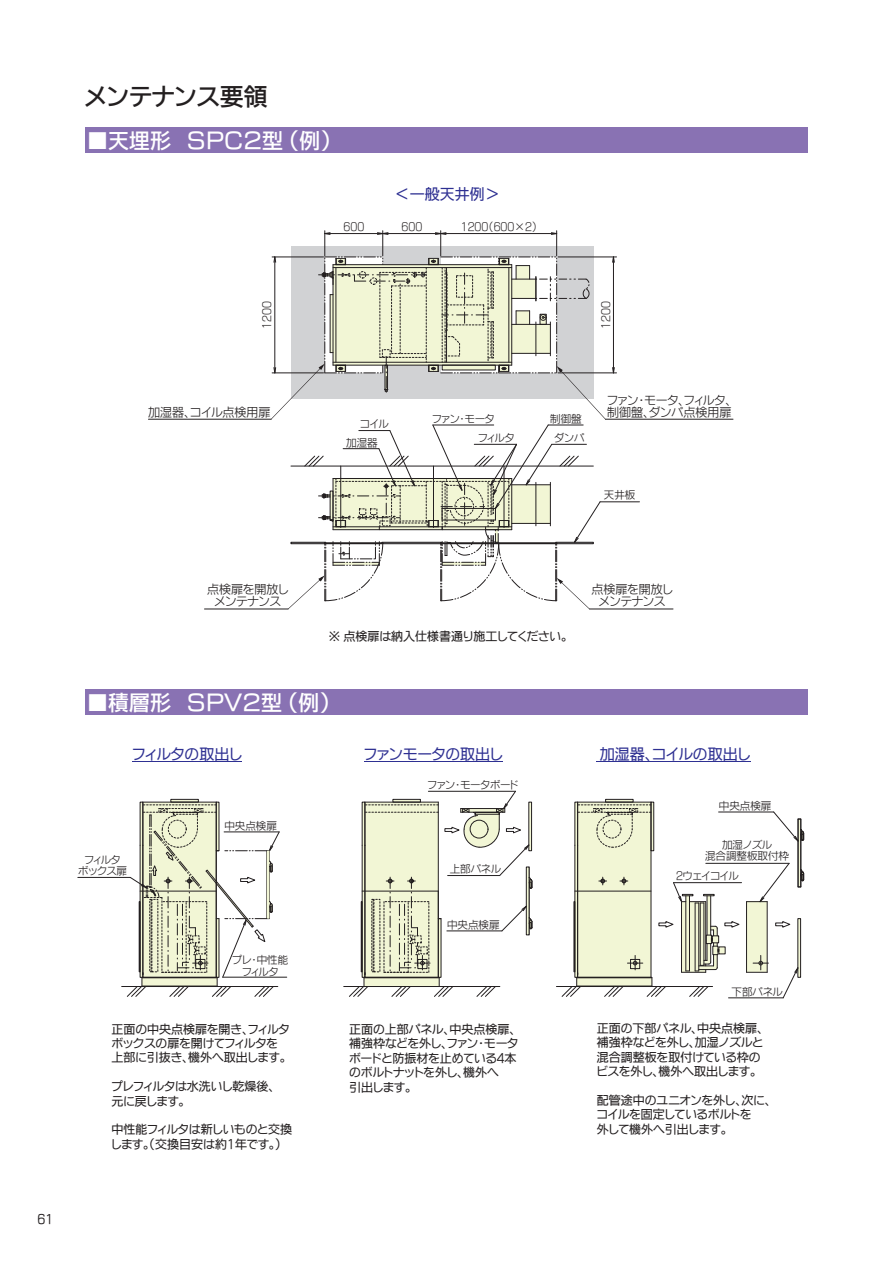
<style>
.page{position:relative;width:893px;height:1263px;background:#fff}
.page>*{position:absolute;margin:0;border:0;box-sizing:border-box;transform-origin:0 0}
.t1{font:24px "FGP Kaku Gothic Ca B";color:#231f20}
.t2{font:21px "FGP Kaku Gothic Ca B";color:#fff}
.t3{font:15px "FGP Kaku Gothic Ca M";color:#2e3092}
.t4{font:12px/14.4px "FGP Kaku Gothic Ca M";color:#231f20}
.t5{font:12px/12px "FGP Kaku Gothic Ca L";color:#231f20;text-align:center}
.t6{font:10.5px/18.5px "FGP Kaku Gothic Ca L";color:#231f20;text-align:center}
</style>
<div class="page">
<div style="left:85px;top:128px;width:723px;height:25px;background:#8972b3"></div>
<hr style="left:558px;top:257px;width:58px;height:1px;background:#231f20">
<hr style="left:558px;top:373px;width:58px;height:1px;background:#231f20">
<hr style="left:613px;top:257px;width:1px;height:116px;background:#231f20">
<svg style="left:612px;top:256px;width:3px;height:7px"></svg>
<svg style="left:612px;top:367px;width:3px;height:6px"></svg>
<hr style="left:605px;top:419px;width:128px;height:1px;background:#231f20">
<hr style="left:148px;top:419px;width:123px;height:1px;background:#231f20">
<hr style="left:589px;top:609px;width:84px;height:1px;background:#231f20">
<hr style="left:204px;top:609px;width:84px;height:1px;background:#231f20">
<hr style="left:600px;top:501px;width:39px;height:1px;background:#231f20">
<div style="left:85px;top:689px;width:723px;height:26px;background:#8972b3"></div>
<hr style="left:133px;top:761px;width:109px;height:1px;background:#2e3092">
<hr style="left:223px;top:977px;width:64px;height:1px;background:#231f20">
<hr style="left:596px;top:761px;width:154px;height:1px;background:#2e3092">
<hr style="left:364px;top:761px;width:139px;height:1px;background:#2e3092">
<div style="left:746px;top:902px;width:21px;height:70px;background:#f2f6d5"></div>
<div style="left:798px;top:918px;width:3px;height:59px;border:1px solid #231f20"></div>
<hr style="left:767px;top:902px;width:1px;height:70px;background:#231f20">
<hr style="left:746px;top:902px;width:1px;height:70px;background:#231f20">
<svg style="left:746px;top:955px;width:22px;height:18px"></svg>
<svg style="left:775px;top:921px;width:16px;height:7px"></svg>
<hr style="left:719px;top:812px;width:55px;height:1px;background:#231f20">
<hr style="left:728px;top:997px;width:55px;height:1px;background:#231f20">
<hr style="left:706px;top:863px;width:83px;height:1px;background:#231f20">
<svg style="left:746px;top:811px;width:58px;height:91px"></svg>
<svg style="left:782px;top:967px;width:17px;height:31px"></svg>
<svg style="left:271px;top:231px;width:335px;height:378px"></svg>
<hr style="left:78px;top:877px;width:52px;height:1px;background:#231f20">
<hr style="left:122px;top:986px;width:156px;height:1px;background:#231f20">
<svg style="left:127px;top:799px;width:153px;height:198px"></svg>
<hr style="left:344px;top:986px;width:156px;height:1px;background:#231f20">
<svg style="left:349px;top:790px;width:184px;height:207px"></svg>
<hr style="left:673px;top:882px;width:68px;height:1px;background:#231f20">
<hr style="left:556px;top:986px;width:157px;height:1px;background:#231f20">
<svg style="left:561px;top:799px;width:179px;height:198px"></svg>
<h1 class="t1" style="left:85px;top:85px;width:184px">メンテナンス要領</h1>
<h2 class="t2" style="left:87px;top:130px;width:246px">■天埋形　ＳＰＣ２型 （例）</h2>
<p class="t3" style="left:395px;top:186px;width:106px">＜一般天井例＞</p>
<p class="t6" style="left:344px;top:217px;width:22px">600</p>
<p class="t6" style="left:402px;top:217px;width:22px">600</p>
<p class="t6" style="left:461px;top:217px;width:78px">1200（600×2）</p>
<p class="t6" style="left:258px;top:328px;width:29px;rotate:-90deg">1200</p>
<p class="t6" style="left:597px;top:328px;width:29px;rotate:-90deg">1200</p>
<p class="t5" style="left:148px;top:406px;width:124px">加湿器、コイル点検用扉</p>
<p class="t6" style="left:346px;top:415px;width:44px;text-align:left;text-indent:14px">コイル加湿器</p>
<p class="t6" style="left:432px;top:409px;width:64px">ファン・モータ</p>
<p class="t6" style="left:478px;top:428px;width:37px">フィルタ</p>
<p class="t6" style="left:550px;top:409px;width:36px;line-height:19.2px">制御盤ダンパ</p>
<p class="t5" style="left:607px;top:394px;width:126px;text-align:left">ファン・モータ、フィルタ、制御盤、ダンパ点検用扉</p>
<p class="t6" style="left:604px;top:486px;width:33px">天井板</p>
<p class="t4" style="left:38px;top:1212px;width:17px">61</p>
<p class="t5" style="left:207px;top:583px;width:83px">点検扉を開放しメンテナンス</p>
<p class="t4" style="left:328px;top:629px;width:240px">※ 点検扉は納入仕様書通り施工してください。</p>
<h2 class="t2" style="left:87px;top:692px;width:245px">■積層形　ＳＰＶ２型 （例）</h2>
<p class="t3" style="left:133px;top:746px;width:111px">フィルタの取出し</p>
<p class="t6" style="left:224px;top:816px;width:54px">中央点検扉</p>
<p class="t3" style="left:364px;top:746px;width:140px">ファンモータの取出し</p>
<p class="t6" style="left:428px;top:776px;width:92px">ファン・モータボード</p>
<p class="t5" style="left:592px;top:583px;width:83px">点検扉を開放しメンテナンス</p>
<p class="t3" style="left:600px;top:746px;width:152px">加湿器、コイルの取出し</p>
<p class="t6" style="left:719px;top:796px;width:54px">中央点検扉</p>
<p class="t6" style="left:722px;top:835px;width:52px">加湿ノズル</p>
<p class="t6" style="left:85px;top:850px;width:37px">フィルタ</p>
<p class="t6" style="left:705px;top:847px;width:85px">混合調整板取付枠</p>
<p class="t6" style="left:78px;top:862px;width:50px">ボックス扉</p>
<p class="t6" style="left:450px;top:860px;width:53px">上部パネル</p>
<p class="t6" style="left:676px;top:867px;width:64px">2ウェイコイル</p>
<p class="t6" style="left:232px;top:954px;width:57px;line-height:11.6px">プレ・中性能フィルタ</p>
<p class="t4" style="left:111px;top:1022px;width:180px">正面の中央点検扉を開き、フィルタボックスの扉を開けてフィルタを上部に引抜き、機外へ取出します。</p>
<p class="t4" style="left:111px;top:1079px;width:165px">プレフィルタは水洗いし乾燥後、元に戻します。</p>
<p class="t4" style="left:111px;top:1122px;width:182px">中性能フィルタは新しいものと交換します。（交換目安は約1年です。）</p>
<p class="t6" style="left:447px;top:915px;width:54px">中央点検扉</p>
<p class="t4" style="left:349px;top:1022px;width:171px">正面の上部パネル、中央点検扉、補強枠などを外し、ファン・モータボードと防振材を止めている4本のボルトナットを外し、機外へ<br>引出します。</p>
<p class="t6" style="left:732px;top:982px;width:53px">下部パネル</p>
<p class="t4" style="left:597px;top:1021px;width:168px">正面の下部パネル、中央点検扉、補強枠などを外し、加湿ノズルと混合調整板を取付けている枠のビスを外し、機外へ取出します。</p>
<p class="t4" style="left:597px;top:1093px;width:175px">配管途中のユニオンを外し、次に、コイルを固定しているボルトを<br>外して機外へ引出します。</p>
</div>
